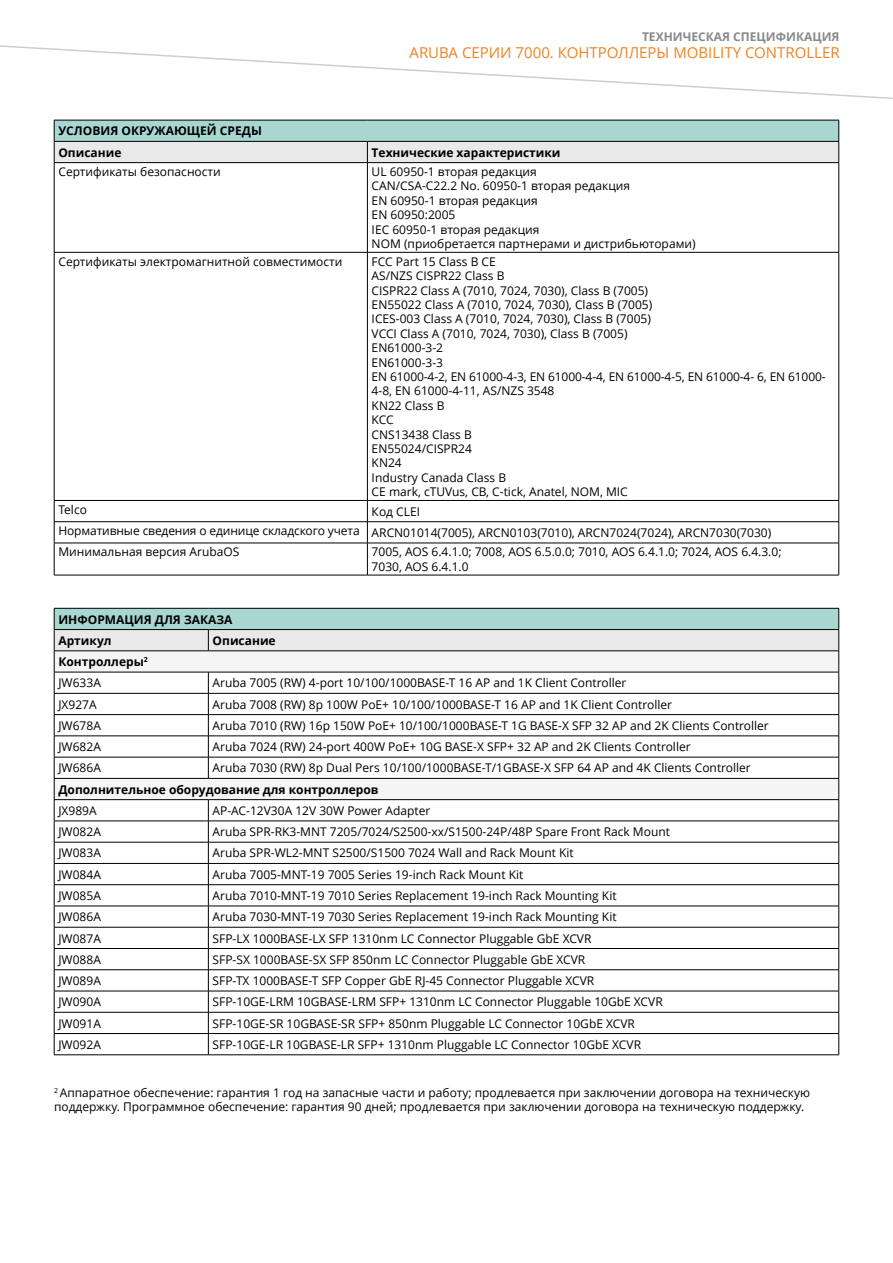
<style>
.page{position:relative;width:893px;height:1263px;background:#fff}
.page>*{position:absolute;margin:0;border:0;box-sizing:border-box;transform-origin:0 0}
.t1{font:15px "Open Sans";color:#f08223}
.t2{font:12px/14.4px "Open Sans";color:#000}
.t3{font:700 12px/21.3px "Open Sans";color:#000}
.t4{font:700 12px "Open Sans";color:#88898b}
.s1{font-weight:400}
</style>
<div class="page">
<svg style="left:54px;top:120px;width:785px;height:42px;background:#bfd6d3"></svg>
<hr style="left:54px;top:162px;width:313px;height:1px;background:#000">
<hr style="left:54px;top:163px;width:1px;height:89px;background:#000">
<hr style="left:367px;top:162px;width:472px;height:1px;background:#000">
<hr style="left:367px;top:163px;width:1px;height:89px;background:#000">
<hr style="left:838px;top:163px;width:1px;height:89px;background:#000">
<hr style="left:54px;top:252px;width:313px;height:1px;background:#000">
<hr style="left:54px;top:252px;width:1px;height:248px;background:#000">
<hr style="left:367px;top:252px;width:472px;height:1px;background:#000">
<hr style="left:367px;top:252px;width:1px;height:248px;background:#000">
<hr style="left:838px;top:252px;width:1px;height:248px;background:#000">
<hr style="left:54px;top:500px;width:313px;height:1px;background:#000">
<hr style="left:367px;top:500px;width:472px;height:1px;background:#000">
<hr style="left:54px;top:521px;width:313px;height:1px;background:#000">
<svg style="left:54px;top:501px;width:1px;height:42px"></svg>
<hr style="left:367px;top:521px;width:472px;height:1px;background:#000">
<svg style="left:367px;top:501px;width:1px;height:42px"></svg>
<svg style="left:838px;top:501px;width:1px;height:42px"></svg>
<hr style="left:54px;top:543px;width:313px;height:1px;background:#000">
<hr style="left:54px;top:543px;width:1px;height:32px;background:#000">
<hr style="left:367px;top:543px;width:472px;height:1px;background:#000">
<hr style="left:367px;top:543px;width:1px;height:32px;background:#000">
<hr style="left:838px;top:543px;width:1px;height:32px;background:#000">
<hr style="left:54px;top:575px;width:313px;height:1px;background:#000">
<hr style="left:367px;top:575px;width:472px;height:1px;background:#000">
<svg style="left:54px;top:608px;width:785px;height:446px"></svg>
<hr style="left:54px;top:1054px;width:154px;height:1px;background:#000">
<hr style="left:208px;top:1054px;width:631px;height:1px;background:#000">
<svg style="left:0;top:45px;width:893px;height:54px"></svg>
<p class="t4" style="left:642px;top:28px;width:199px">ТЕХНИЧЕСКАЯ СПЕЦИФИКАЦИЯ</p>
<p class="t3" style="left:58px;top:120px;width:205px">УСЛОВИЯ ОКРУЖАЮЩЕЙ СРЕДЫ<br>Описание</p>
<p class="t1" style="left:409px;top:43px;width:432px">ARUBA СЕРИИ 7000. КОНТРОЛЛЕРЫ MOBILITY CONTROLLER</p>
<p class="t3" style="left:372px;top:141px;width:190px">Технические характеристики</p>
<p class="t2" style="left:58px;top:164px;width:164px">Сертификаты безопасности</p>
<p class="t2" style="left:372px;top:164px;width:325px">UL 60950-1 вторая редакция<br>CAN/CSA-C22.2 No. 60950-1 вторая редакция<br>EN 60950-1 вторая редакция<br>EN 60950:2005<br>IEC 60950-1 вторая редакция<br>NOM (приобретается партнерами и дистрибьюторами)</p>
<p class="t2" style="left:58px;top:254px;width:286px">Сертификаты электромагнитной совместимости</p>
<p class="t2" style="left:372px;top:254px;width:456px">FCC Part 15 Class B CE<br>AS/NZS CISPR22 Class B<br>CISPR22 Class A (7010, 7024, 7030), Class B (7005)<br>EN55022 Class A (7010, 7024, 7030), Class B (7005)<br>ICES-003 Class A (7010, 7024, 7030), Class B (7005)<br>VCCI Class A (7010, 7024, 7030), Class B (7005)<br>EN61000-3-2<br>EN61000-3-3<br>EN 61000-4-2, EN 61000-4-3, EN 61000-4-4, EN 61000-4-5, EN 61000-4- 6, EN 61000-<br>4-8, EN 61000-4-11, AS/NZS 3548<br>KN22 Class B<br>KCC<br>CNS13438 Class B<br>EN55024/CISPR24<br>KN24<br>Industry Canada Class B<br>CE mark, cTUVus, CB, C-tick, Anatel, NOM, MIC</p>
<p class="t2" style="left:58px;top:502px;width:30px">Telco</p>
<p class="t2" style="left:58px;top:500px;width:714px;line-height:21.3px;text-indent:313px">Код CLEI<br>Нормативные сведения о единице складского учета ARCN01014(7005), ARCN0103(7010), ARCN7024(7024), ARCN7030(7030)</p>
<p class="t2" style="left:58px;top:544px;width:183px">Минимальная версия ArubaOS</p>
<p class="t2" style="left:372px;top:544px;width:411px">7005, AOS 6.4.1.0; 7008, AOS 6.5.0.0; 7010, AOS 6.4.1.0; 7024, AOS 6.4.3.0;<br>7030, AOS 6.4.1.0</p>
<p class="t3" style="left:58px;top:608px;width:176px">ИНФОРМАЦИЯ ДЛЯ ЗАКАЗА<br>Артикул</p>
<p class="t3" style="left:213px;top:629px;width:65px">Описание</p>
<p class="t3" style="left:58px;top:651px;width:91px">Контроллеры<sup>2<br></sup><span class="s1">JW633A</span></p>
<p class="t2" style="left:213px;top:675px;width:415px">Aruba 7005 (RW) 4-port 10/100/1000BASE-T 16 AP and 1K Client Controller</p>
<p class="t2" style="left:58px;top:697px;width:40px">JX927A</p>
<p class="t2" style="left:213px;top:697px;width:461px">Aruba 7008 (RW) 8p 100W PoE+ 10/100/1000BASE-T 16 AP and 1K Client Controller</p>
<p class="t2" style="left:58px;top:718px;width:44px">JW678A</p>
<p class="t2" style="left:213px;top:718px;width:558px">Aruba 7010 (RW) 16p 150W PoE+ 10/100/1000BASE-T 1G BASE-X SFP 32 AP and 2K Clients Controller</p>
<p class="t2" style="left:58px;top:739px;width:44px">JW682A</p>
<p class="t2" style="left:213px;top:739px;width:480px">Aruba 7024 (RW) 24-port 400W PoE+ 10G BASE-X SFP+ 32 AP and 2K Clients Controller</p>
<p class="t2" style="left:58px;top:760px;width:44px">JW686A</p>
<p class="t2" style="left:213px;top:760px;width:540px">Aruba 7030 (RW) 8p Dual Pers 10/100/1000BASE-T/1GBASE-X SFP 64 AP and 4K Clients Controller</p>
<p class="t3" style="left:58px;top:778px;width:322px">Дополнительное оборудование для контроллеров</p>
<p class="t2" style="left:58px;top:803px;width:40px">JX989A</p>
<p class="t2" style="left:213px;top:803px;width:219px">AP-AC-12V30A 12V 30W Power Adapter</p>
<p class="t2" style="left:58px;top:824px;width:44px">JW082A</p>
<p class="t2" style="left:213px;top:824px;width:459px">Aruba SPR-RK3-MNT 7205/7024/S2500-xx/S1500-24P/48P Spare Front Rack Mount</p>
<p class="t2" style="left:58px;top:845px;width:44px">JW083A</p>
<p class="t2" style="left:213px;top:845px;width:363px">Aruba SPR-WL2-MNT S2500/S1500 7024 Wall and Rack Mount Kit</p>
<p class="t2" style="left:58px;top:867px;width:44px">JW084A</p>
<p class="t2" style="left:213px;top:867px;width:312px">Aruba 7005-MNT-19 7005 Series 19-inch Rack Mount Kit</p>
<p class="t2" style="left:58px;top:888px;width:44px">JW085A</p>
<p class="t2" style="left:213px;top:888px;width:405px">Aruba 7010-MNT-19 7010 Series Replacement 19-inch Rack Mounting Kit</p>
<p class="t2" style="left:58px;top:909px;width:44px">JW086A</p>
<p class="t2" style="left:213px;top:909px;width:405px">Aruba 7030-MNT-19 7030 Series Replacement 19-inch Rack Mounting Kit</p>
<p class="t2" style="left:58px;top:931px;width:44px">JW087A</p>
<p class="t2" style="left:213px;top:931px;width:380px">SFP-LX 1000BASE-LX SFP 1310nm LC Connector Pluggable GbE XCVR</p>
<p class="t2" style="left:58px;top:952px;width:44px">JW088A</p>
<p class="t2" style="left:213px;top:952px;width:374px">SFP-SX 1000BASE-SX SFP 850nm LC Connector Pluggable GbE XCVR</p>
<p class="t2" style="left:58px;top:973px;width:44px">JW089A</p>
<p class="t2" style="left:213px;top:973px;width:383px">SFP-TX 1000BASE-T SFP Copper GbE RJ-45 Connector Pluggable XCVR</p>
<p class="t2" style="left:58px;top:994px;width:44px">JW090A</p>
<p class="t2" style="left:213px;top:994px;width:452px">SFP-10GE-LRM 10GBASE-LRM SFP+ 1310nm LC Connector Pluggable 10GbE XCVR</p>
<p class="t2" style="left:58px;top:1016px;width:44px">JW091A</p>
<p class="t2" style="left:213px;top:1016px;width:424px">SFP-10GE-SR 10GBASE-SR SFP+ 850nm Pluggable LC Connector 10GbE XCVR</p>
<p class="t2" style="left:58px;top:1037px;width:44px">JW092A</p>
<p class="t2" style="left:213px;top:1037px;width:430px">SFP-10GE-LR 10GBASE-LR SFP+ 1310nm Pluggable LC Connector 10GbE XCVR</p>
<p class="t2" style="left:54px;top:1085px;width:758px"><sup>2</sup> Аппаратное обеспечение: гарантия 1 год на запасные части и работу; продлевается при заключении договора на техническую поддержку. Программное обеспечение: гарантия 90 дней; продлевается при заключении договора на техническую поддержку.</p>
</div>
